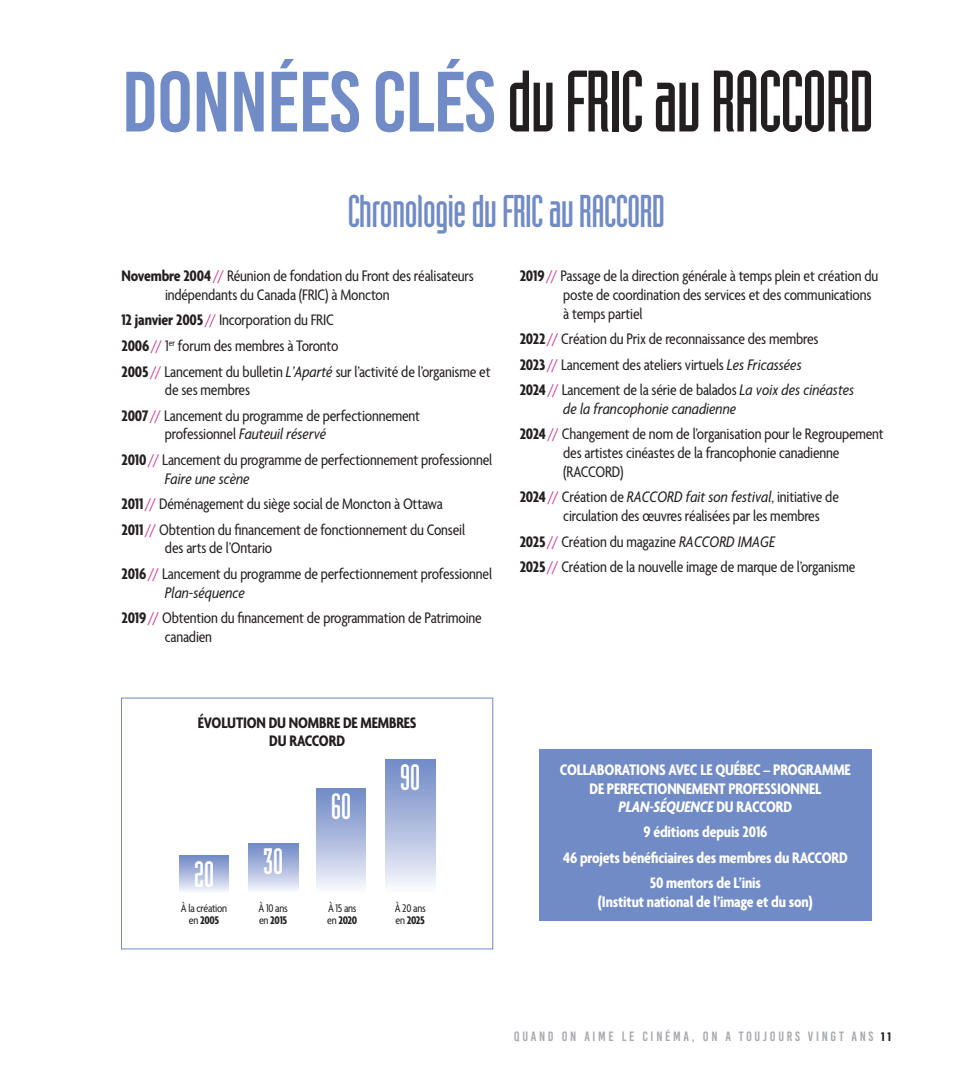
<style>
.page{position:relative;width:972px;height:1080px;background:#fff}
.page>*{position:absolute;margin:0;border:0;box-sizing:border-box;transform-origin:0 0}
.t1{font:85.35px "Industria LT Std Solid";letter-spacing:-.02em;color:#231f20}
.t2{font:45px "Industria LT Std Solid";letter-spacing:-.02em;color:#718bc6}
.t3{font:36px "Industria LT Std Solid";letter-spacing:-.02em;color:#fff}
.t4{font:condensed 16.5px/25.5px "Agenda";letter-spacing:-.01em;color:#231f20}
.t5{font:700 condensed 16.5px/18.5px "Agenda";letter-spacing:-.01em;color:#fff;text-align:center}
.t6{font:700 condensed 16.5px/18.5px "Agenda";letter-spacing:-.01em;color:#231f20;text-align:center}
.t7{font:13.5px "Bebas Kai";letter-spacing:.2em;color:#a8a9ad}
.t8{font:condensed 12px/12px "Agenda";letter-spacing:-.025em;color:#231f20}
.s1{font-family:"Bebas Kai";color:#718bc6}
.s2{font-weight:700}
.s3{color:#ce4497}
.s4{font-style:italic}
.s5{font-family:"Agenda";font-weight:700;font-stretch:condensed;color:#231f20}
</style>
<div class="page">
<div style="left:539px;top:749px;width:332px;height:172px;background:#718bc6"></div>
<div style="left:385px;top:759px;width:50px;height:134px;background:linear-gradient(to bottom,#6d86c5,#f7f7fc)"></div>
<div style="left:248px;top:844px;width:50px;height:49px;background:linear-gradient(to bottom,#6d87c5,#f6f6fb)"></div>
<div style="left:316px;top:788px;width:50px;height:105px;background:linear-gradient(to bottom,#6c86c4,#f7f7fc)"></div>
<svg style="left:179px;top:856px;width:50px;height:35px;background:#adbade"></svg>
<div style="left:121px;top:698px;width:372px;height:251px;border:1px solid #718bc6"></div>
<h1 class="t1" style="left:122px;top:55px;width:754px"><span class="s1">DONNÉES CLÉS</span> du FRIC au RACCORD</h1>
<h2 class="t2" style="left:347px;top:186px;width:319px">Chronologie du FRIC au RACCORD</h2>
<p class="t4" style="left:165px;top:268px;width:310px;line-height:18.8px;text-indent:-43px"><span class="s2">Novembre 2004</span><span class="s3">//</span> Réunion de fondation du Front des réalisateurs indépendants du Canada (FRIC) à Moncton</p>
<p class="t4" style="left:122px;top:308px;width:371px"><span class="s2">12 janvier 2005</span><span class="s3">//</span> Incorporation du FRIC<br><span class="s2">2006</span><span class="s3">//</span> 1<sup>er</sup> forum des membres à Toronto<br><span class="s2">2005</span><span class="s3">//</span> Lancement du bulletin <span class="s4">L’Aparté</span> sur l’activité de l’organisme et</p>
<p class="t4" style="left:122px;top:378px;width:300px;text-indent:43px">de ses membres<br><span class="s2">2007</span><span class="s3">//</span> Lancement du programme de perfectionnement</p>
<p class="t4" style="left:122px;top:422px;width:372px;text-indent:43px">professionnel <span class="s4">Fauteuil réservé<br></span><span class="s2">2010</span><span class="s3">//</span> Lancement du programme de perfectionnement professionnel</p>
<p class="t4" style="left:122px;top:467px;width:345px;text-indent:43px"><span class="s4">Faire une scène<br></span><span class="s2">2011</span><span class="s3">//</span> Déménagement du siège social de Moncton à Ottawa<br><span class="s2">2011</span><span class="s3">//</span> Obtention du financement de fonctionnement du Conseil</p>
<p class="t4" style="left:122px;top:536px;width:372px;text-indent:43px">des arts de l’Ontario<br><span class="s2">2016</span><span class="s3">//</span> Lancement du programme de perfectionnement professionnel</p>
<p class="t4" style="left:122px;top:581px;width:362px;text-indent:43px"><span class="s4">Plan-séquence<br></span><span class="s2">2019</span><span class="s3">//</span> Obtention du financement de programmation de Patrimoine</p>
<p class="t4" style="left:165px;top:625px;width:49px">canadien</p>
<p class="t4" style="left:563px;top:268px;width:317px;line-height:18.8px;text-indent:-43px"><span class="s2">2019</span><span class="s3">//</span> Passage de la direction générale à temps plein et création du poste de coordination des services et des communications à temps partiel</p>
<p class="t4" style="left:520px;top:327px;width:336px"><span class="s2">2022</span><span class="s3">//</span> Création du Prix de reconnaissance des membres<br><span class="s2">2023</span><span class="s3">//</span> Lancement des ateliers virtuels <span class="s4">Les Fricassées<br></span><span class="s2">2024</span><span class="s3">//</span> Lancement de la série de balados <span class="s4">La voix des cinéastes</span></p>
<p class="t4" style="left:520px;top:397px;width:366px;text-indent:43px"><span class="s4">de la francophonie canadienne<br></span><span class="s2">2024</span><span class="s3">//</span> Changement de nom de l’organisation pour le Regroupement</p>
<p class="t4" style="left:563px;top:444px;width:278px;line-height:18.8px">des artistes cinéastes de la francophonie canadienne (RACCORD)</p>
<p class="t4" style="left:563px;top:489px;width:277px;line-height:18.8px;text-indent:-43px"><span class="s2">2024</span><span class="s3">//</span> Création de <span class="s4">RACCORD fait son festival</span>, initiative de circulation des œuvres réalisées par les membres</p>
<p class="t4" style="left:520px;top:530px;width:337px"><span class="s2">2025</span><span class="s3">//</span> Création du magazine <span class="s4">RACCORD IMAGE<br></span><span class="s2">2025</span><span class="s3">//</span> Création de la nouvelle image de marque de l’organisme</p>
<p class="t6" style="left:198px;top:714px;width:220px">ÉVOLUTION DU NOMBRE DE MEMBRES<br>DU RACCORD</p>
<h3 class="t3" style="left:331px;top:787px;width:22px">60</h3>
<h3 class="t3" style="left:400px;top:758px;width:22px">90</h3>
<h3 class="t3" style="left:263px;top:842px;width:22px">30</h3>
<h3 class="t3" style="left:194px;top:854px;width:22px">20</h3>
<p class="t8" style="left:181px;top:903px;width:48px;text-align:center">À la création en <span class="s2">2005</span></p>
<p class="t8" style="left:259px;top:903px;width:31px">À 10 ans en <span class="s2">2015</span></p>
<p class="t8" style="left:327px;top:903px;width:32px">À 15 ans en <span class="s2">2020</span></p>
<p class="t8" style="left:395px;top:903px;width:32px">À 20 ans en <span class="s2">2025</span></p>
<p class="t5" style="left:560px;top:762px;width:292px">COLLABORATIONS AVEC LE QUÉBEC – PROGRAMME<br>DE PERFECTIONNEMENT PROFESSIONNEL<br><span class="s4">PLAN-SÉQUENCE</span> DU RACCORD</p>
<p class="t5" style="left:563px;top:820px;width:286px;line-height:25.5px">9 éditions depuis 2016<br>46 projets bénéficiaires des membres du RACCORD<br>50 mentors de L’inis</p>
<p class="t5" style="left:598px;top:894px;width:216px">(Institut national de l’image et du son)</p>
<p class="t7" style="left:514px;top:1029px;width:379px">QUAND ON AIME LE CINÉMA, ON A TOUJOURS VINGT ANS <span class="s5">11</span></p>
</div>
